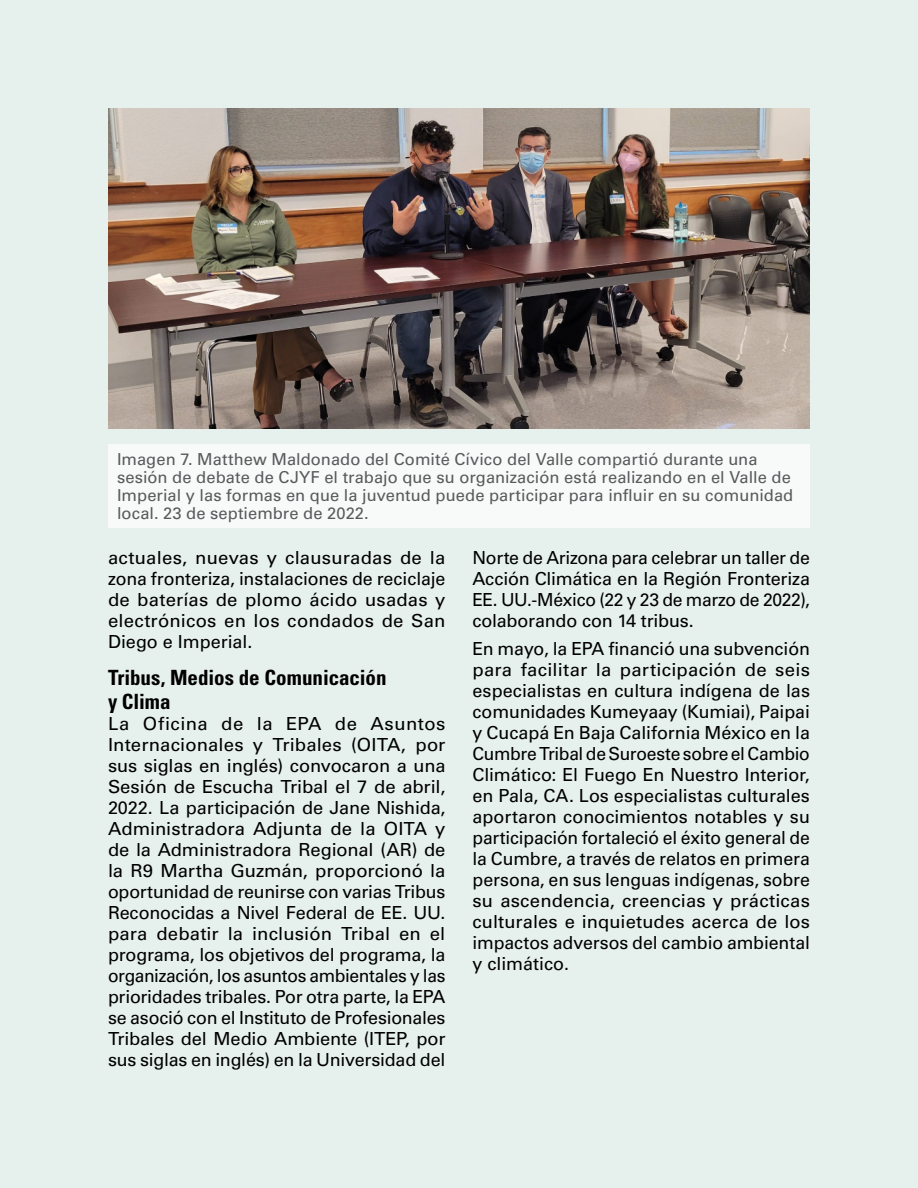
<style>
.page{position:relative;width:918px;height:1188px;background:#e6f0ec}
.page>*{position:absolute;margin:0;border:0;box-sizing:border-box;transform-origin:0 0}
.Spotlight_Header{font:700 condensed 21px/24px "Univers LT Std";color:#000}
.t1{font:18px/21px "Univers LT Std";letter-spacing:-.005em;color:#000;text-align:justify}
.t2{font:16.5px/18px "Univers LT Std";letter-spacing:.005em;color:#58595b}
</style>
<div class="page">
<div style="left:108px;top:444px;width:702px;height:84px;background:#f7faf9"></div>
<img style="left:108px;top:108px;width:702px;height:320px">
<p class="t2" style="left:117px;top:450px;width:678px">Imagen 7. Matthew Maldonado del Comité Cívico del Valle compartió durante una sesión de debate de CJYF el trabajo que su organización está realizando en el Valle de Imperial y las formas en que la juventud puede participar para influir en su comunidad local. 23 de septiembre de 2022.</p>
<p class="t1" style="left:108px;top:547px;width:339px">actuales, nuevas y clausuradas de la zona fronteriza, instalaciones de reciclaje de baterías de plomo ácido usadas y electrónicos en los condados de San Diego e Imperial.</p>
<p class="Spotlight_Header" style="left:108px;top:666px;width:280px">Tribus, Medios de Comunicación y Clima</p>
<p class="t1" style="left:108px;top:714px;width:339px">La Oficina de la EPA de Asuntos Internacionales y Tribales (OITA, por sus siglas en inglés) convocaron a una Sesión de Escucha Tribal el 7 de abril, 2022. La participación de Jane Nishida, Administradora Adjunta de la OITA y de la Administradora Regional (AR) de la R9 Martha Guzmán, proporcionó la oportunidad de reunirse con varias Tribus Reconocidas a Nivel Federal de EE. UU. para debatir la inclusión Tribal en el programa, los objetivos del programa, la organización, los asuntos ambientales y las prioridades tribales. Por otra parte, la EPA se asoció con el Instituto de Profesionales Tribales del Medio Ambiente (ITEP, por sus siglas en inglés) en la Universidad del</p>
<p class="t1" style="left:472px;top:547px;width:339px">Norte de Arizona para celebrar un taller de Acción Climática en la Región Fronteriza EE. UU.-México (22 y 23 de marzo de 2022), colaborando con 14 tribus.</p>
<p class="t1" style="left:472px;top:638px;width:339px">En mayo, la EPA financió una subvención para facilitar la participación de seis especialistas en cultura indígena de las comunidades Kumeyaay (Kumiai), Paipai y Cucapá En Baja California México en la Cumbre Tribal de Suroeste sobre el Cambio Climático: El Fuego En Nuestro Interior, en Pala, CA. Los especialistas culturales aportaron conocimientos notables y su participación fortaleció el éxito general de la Cumbre, a través de relatos en primera persona, en sus lenguas indígenas, sobre su ascendencia, creencias y prácticas culturales e inquietudes acerca de los impactos adversos del cambio ambiental y climático.</p>
</div>
